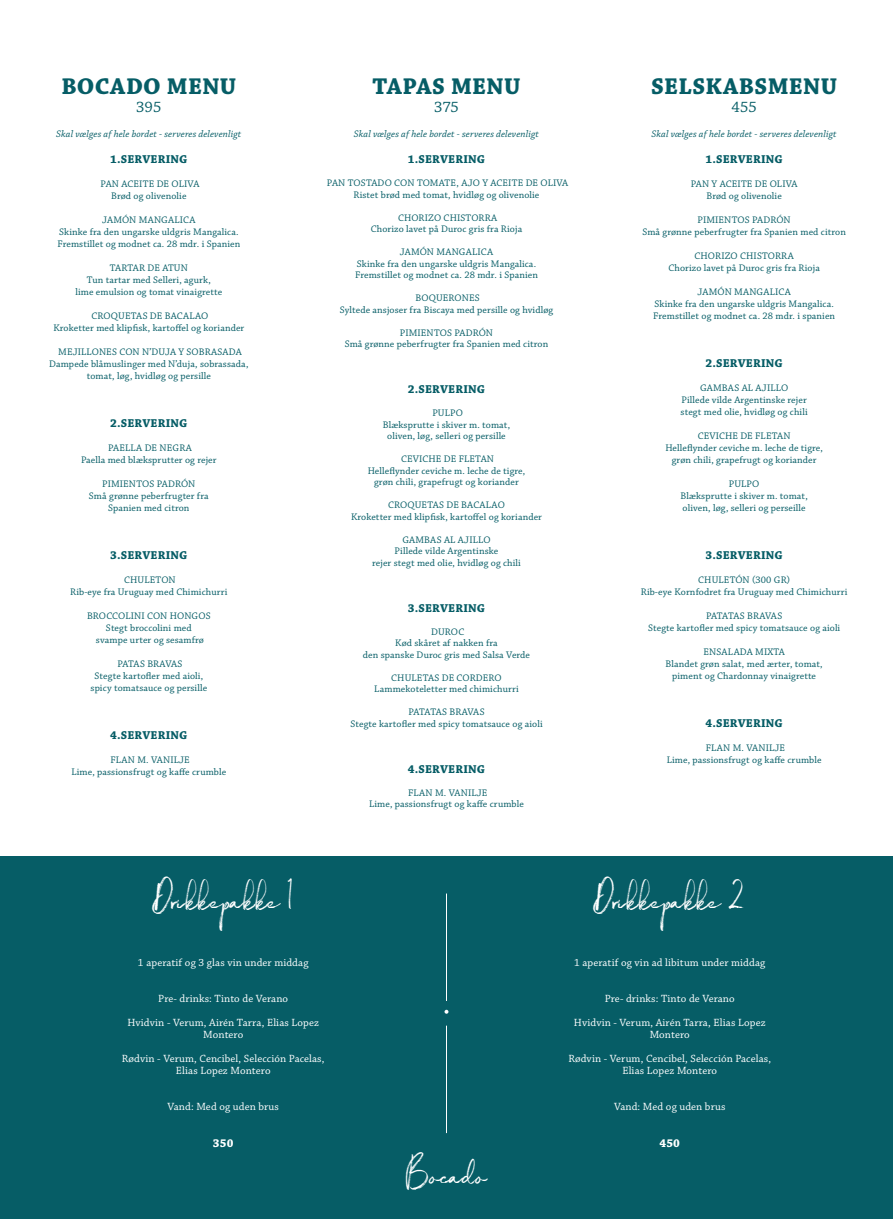
<style>
.page{position:relative;width:893px;height:1219px;background:#fff}
.page>*{position:absolute;margin:0;border:0;box-sizing:border-box;transform-origin:0 0}
.t1{font:42px "Magnite";letter-spacing:.005em;color:#fff}
.t2{font:700 24px "Chaparral Pro";letter-spacing:.015em;color:#065d66}
.t3{font:16px "Chaparral Pro";color:#065d66}
.t4{font:700 12px "Chaparral Pro";letter-spacing:.015em;color:#065d66}
.t5{font:700 12px "Chaparral Pro";letter-spacing:.01em;color:#fff}
.t6{font:11px/24px "Chaparral Pro";letter-spacing:.01em;color:#fff;text-align:center}
.t7{font:10px/12px "Chaparral Pro";letter-spacing:.01em;color:#065d66;text-align:center}
.t8{font:italic 10px "Chaparral Pro";letter-spacing:.01em;color:#065d66}
</style>
<div class="page">
<div style="left:0;top:856px;width:893px;height:363px;background:#065d66"></div>
<hr style="left:446px;top:893px;width:1px;height:108px;background:#fff">
<hr style="left:446px;top:1026px;width:1px;height:107px;background:#fff">
<svg style="left:444px;top:1010px;width:4px;height:4px"></svg>
<h2 class="t2" style="left:61px;top:73px;width:176px">BOCADO MENU</h2>
<h3 class="t3" style="left:136px;top:98px;width:27px">395</h3>
<h2 class="t2" style="left:373px;top:73px;width:149px">TAPAS MENU</h2>
<h3 class="t3" style="left:434px;top:98px;width:26px">375</h3>
<h2 class="t2" style="left:651px;top:73px;width:187px">SELSKABSMENU</h2>
<h3 class="t3" style="left:731px;top:98px;width:27px">455</h3>
<p class="t8" style="left:56px;top:128px;width:187px">Skal vælges af hele bordet - serveres delevenligt</p>
<p class="t8" style="left:354px;top:128px;width:187px">Skal vælges af hele bordet - serveres delevenligt</p>
<p class="t8" style="left:652px;top:128px;width:187px">Skal vælges af hele bordet - serveres delevenligt</p>
<p class="t4" style="left:110px;top:153px;width:79px">1.SERVERING</p>
<p class="t7" style="left:101px;top:179px;width:100px">PAN ACEITE DE OLIVA<br>Brød og olivenolie</p>
<p class="t7" style="left:57px;top:215px;width:184px">JAMÓN MANGALICA<br>Skinke fra den ungarske uldgris Mangalica.<br>Fremstillet og modnet ca. 28 mdr. i Spanien</p>
<p class="t7" style="left:75px;top:263px;width:148px">TARTAR DE ATUN<br>Tun tartar med Selleri, agurk,<br>lime emulsion og tomat vinaigrette</p>
<p class="t7" style="left:53px;top:311px;width:192px">CROQUETAS DE BACALAO<br>Kroketter med klipfisk, kartoffel og koriander</p>
<p class="t7" style="left:49px;top:347px;width:201px">MEJILLONES CON N’DUJA Y SOBRASADA<br>Dampede blåmuslinger med N’duja, sobrassada, tomat, løg, hvidløg og persille</p>
<p class="t4" style="left:110px;top:417px;width:79px">2.SERVERING</p>
<p class="t7" style="left:81px;top:443px;width:137px">PAELLA DE NEGRA<br>Paella med blæksprutter og rejer</p>
<p class="t7" style="left:89px;top:479px;width:121px">PIMIENTOS PADRÓN<br>Små grønne peberfrugter fra<br>Spanien med citron</p>
<p class="t4" style="left:110px;top:549px;width:79px">3.SERVERING</p>
<p class="t7" style="left:70px;top:575px;width:159px">CHULETON<br>Rib-eye fra Uruguay med Chimichurri</p>
<p class="t7" style="left:87px;top:611px;width:125px">BROCCOLINI CON HONGOS<br>Stegt broccolini med<br>svampe urter og sesamfrø</p>
<p class="t7" style="left:91px;top:659px;width:118px">PATAS BRAVAS<br>Stegte kartofler med aioli, spicy tomatsauce og persille</p>
<p class="t4" style="left:110px;top:729px;width:79px">4.SERVERING</p>
<p class="t7" style="left:71px;top:755px;width:156px">FLAN M. VANILJE<br>Lime, passionsfrugt og kaffe crumble</p>
<p class="t4" style="left:408px;top:153px;width:79px">1.SERVERING</p>
<p class="t7" style="left:327px;top:178px;width:243px;line-height:11.5px">PAN TOSTADO CON TOMATE, AJO Y ACEITE DE OLIVA<br>Ristet brød med tomat, hvidløg og olivenolie</p>
<p class="t7" style="left:371px;top:212px;width:153px;line-height:11.5px">CHORIZO CHISTORRA<br>Chorizo lavet på Duroc gris fra Rioja</p>
<p class="t7" style="left:355px;top:247px;width:184px;line-height:11.5px">JAMÓN MANGALICA<br>Skinke fra den ungarske uldgris Mangalica.<br>Fremstillet og modnet ca. 28 mdr. i Spanien</p>
<p class="t7" style="left:340px;top:293px;width:215px;line-height:11.5px">BOQUERONES<br>Syltede ansjoser fra Biscaya med persille og hvidløg</p>
<p class="t7" style="left:345px;top:327px;width:205px;line-height:11.5px">PIMIENTOS PADRÓN<br>Små grønne peberfrugter fra Spanien med citron</p>
<p class="t4" style="left:408px;top:383px;width:79px">2.SERVERING</p>
<p class="t7" style="left:383px;top:408px;width:129px;line-height:11.5px">PULPO<br>Blæksprutte i skiver m. tomat, oliven, løg, selleri og persille</p>
<p class="t7" style="left:368px;top:454px;width:159px;line-height:11.5px">CEVICHE DE FLETAN<br>Helleflynder ceviche m. leche de tigre, grøn chili, grapefrugt og koriander</p>
<p class="t7" style="left:351px;top:500px;width:192px;line-height:11.5px">CROQUETAS DE BACALAO<br>Kroketter med klipfisk, kartoffel og koriander</p>
<p class="t7" style="left:372px;top:534px;width:150px;line-height:11.5px">GAMBAS AL AJILLO<br>Pillede vilde Argentinske<br>rejer stegt med olie, hvidløg og chili</p>
<p class="t4" style="left:408px;top:601px;width:79px">3.SERVERING</p>
<p class="t7" style="left:363px;top:626px;width:169px;line-height:11.5px">DUROC<br>Kød skåret af nakken fra<br>den spanske Duroc gris med Salsa Verde</p>
<p class="t7" style="left:374px;top:672px;width:146px;line-height:11.5px">CHULETAS DE CORDERO<br>Lammekoteletter med chimichurri</p>
<p class="t7" style="left:350px;top:707px;width:194px;line-height:11.5px">PATATAS BRAVAS<br>Stegte kartofler med spicy tomatsauce og aioli</p>
<p class="t4" style="left:408px;top:762px;width:79px">4.SERVERING</p>
<p class="t7" style="left:369px;top:787px;width:156px;line-height:11.5px">FLAN M. VANILJE<br>Lime, passionsfrugt og kaffe crumble</p>
<p class="t4" style="left:706px;top:153px;width:79px">1.SERVERING</p>
<p class="t7" style="left:691px;top:179px;width:108px">PAN Y ACEITE DE OLIVA<br>Brød og olivenolie</p>
<p class="t7" style="left:642px;top:215px;width:205px">PIMIENTOS PADRÓN<br>Små grønne peberfrugter fra Spanien med citron</p>
<p class="t7" style="left:668px;top:251px;width:153px">CHORIZO CHISTORRA<br>Chorizo lavet på Duroc gris fra Rioja</p>
<p class="t7" style="left:653px;top:287px;width:184px">JAMÓN MANGALICA<br>Skinke fra den ungarske uldgris Mangalica.<br>Fremstillet og modnet ca. 28 mdr. i spanien</p>
<p class="t4" style="left:706px;top:357px;width:79px">2.SERVERING</p>
<p class="t7" style="left:681px;top:383px;width:129px">GAMBAS AL AJILLO<br>Pillede vilde Argentinske rejer stegt med olie, hvidløg og chili</p>
<p class="t7" style="left:665px;top:431px;width:159px">CEVICHE DE FLETAN<br>Helleflynder ceviche m. leche de tigre, grøn chili, grapefrugt og koriander</p>
<p class="t7" style="left:680px;top:479px;width:129px">PULPO<br>Blæksprutte i skiver m. tomat, oliven, løg, selleri og perseille</p>
<p class="t4" style="left:706px;top:549px;width:79px">3.SERVERING</p>
<p class="t7" style="left:641px;top:575px;width:208px">CHULETÓN (300 GR)<br>Rib-eye Kornfodret fra Uruguay med Chimichurri</p>
<p class="t7" style="left:648px;top:611px;width:194px">PATATAS BRAVAS<br>Stegte kartofler med spicy tomatsauce og aioli</p>
<p class="t7" style="left:666px;top:647px;width:159px">ENSALADA MIXTA<br>Blandet grøn salat, med ærter, tomat, piment og Chardonnay vinaigrette</p>
<p class="t4" style="left:706px;top:717px;width:79px">4.SERVERING</p>
<p class="t7" style="left:667px;top:743px;width:156px">FLAN M. VANILJE<br>Lime, passionsfrugt og kaffe crumble</p>
<h1 class="t1" style="left:154px;top:869px;width:141px">Drikkepakke 1</h1>
<h1 class="t1" style="left:595px;top:869px;width:152px">Drikkepakke 2</h1>
<p class="t6" style="left:138px;top:951px;width:172px">1 aperatif og 3 glas vin under middag</p>
<p class="t6" style="left:127px;top:987px;width:193px">Pre- drinks: Tinto de Verano<br>Hvidvin - Verum, Airén Tarra, Elias Lopez</p>
<p class="t6" style="left:122px;top:1023px;width:204px">Montero<br>Rødvin - Verum, Cencibel, Selección Pacelas,</p>
<p class="t6" style="left:176px;top:1059px;width:96px">Elias Lopez Montero</p>
<p class="t6" style="left:167px;top:1095px;width:113px">Vand: Med og uden brus</p>
<p class="t6" style="left:574px;top:951px;width:193px">1 aperatif og vin ad libitum under middag</p>
<p class="t6" style="left:574px;top:987px;width:193px">Pre- drinks: Tinto de Verano<br>Hvidvin - Verum, Airén Tarra, Elias Lopez</p>
<p class="t6" style="left:568px;top:1023px;width:204px">Montero<br>Rødvin - Verum, Cencibel, Selección Pacelas,</p>
<p class="t6" style="left:622px;top:1059px;width:96px">Elias Lopez Montero</p>
<p class="t6" style="left:614px;top:1095px;width:113px">Vand: Med og uden brus</p>
<p class="t5" style="left:213px;top:1136px;width:22px">350</p>
<p class="t5" style="left:659px;top:1136px;width:22px">450</p>
<h1 class="t1" style="left:406px;top:1144px;width:82px">Bocado</h1>
</div>
